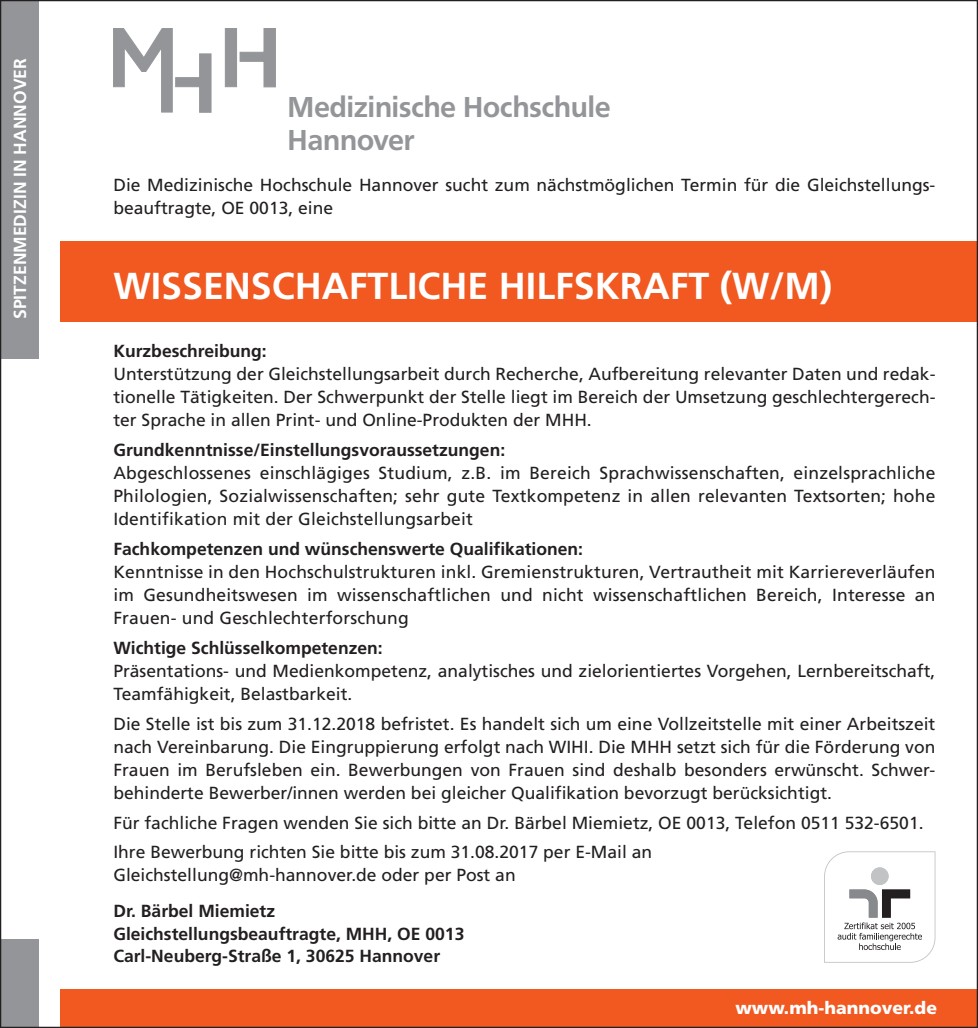
<style>
.page{position:relative;width:978px;height:1028px;background:#fff}
.page>*{position:absolute;margin:0;border:0;box-sizing:border-box;transform-origin:0 0}
.t1{font:700 37.5px "Frutiger";color:#fff}
.t2{font:500 30px/32.5px "Frutus T";letter-spacing:-.02em;color:#939598}
.t3{font:17.5px/23px "Frutiger";color:#231f20;text-align:justify}
.t4{font:700 17.5px/22.5px "Frutiger";color:#231f20}
.t5{font:700 17.5px "Frutiger";color:#fff}
.t6{font:900 17.5px "Frutiger";color:#fff}
</style>
<div class="page">
<div style="left:0;top:939px;width:38px;height:89px;background:#939598"></div>
<div style="left:60px;top:241px;width:918px;height:81px;background:#f15921"></div>
<svg style="left:240px;top:28px;width:36px;height:59px"></svg>
<div style="left:225px;top:28px;width:12px;height:59px;background:#939598"></div>
<svg style="left:113px;top:28px;width:98px;height:85px"></svg>
<div style="left:0;top:0;width:38px;height:359px;background:#939598"></div>
<div style="left:60px;top:989px;width:918px;height:39px;background:#f15921"></div>
<svg style="left:824px;top:851px;width:111px;height:111px"></svg>
<p class="t5" style="left:10px;top:319px;width:262px;rotate:-90deg">SPITZENMEDIZIN IN HANNOVER</p>
<h2 class="t2" style="left:287px;top:90px;width:325px">Medizinische Hochschule<br>Hannover</h2>
<p class="t3" style="left:113px;top:174px;width:823px">Die Medizinische Hochschule Hannover sucht zum nächstmöglichen Termin für die Gleichstellungs&shy;beauftragte, OE 0013, eine</p>
<h1 class="t1" style="left:113px;top:263px;width:720px">WISSENSCHAFTLICHE HILFSKRAFT (W/M)</h1>
<p class="t4" style="left:113px;top:339px;width:155px">Kurzbeschreibung:</p>
<p class="t3" style="left:113px;top:362px;width:824px">Unterstützung der Gleichstellungsarbeit durch Recherche, Aufbereitung relevanter Daten und redak&shy;tionelle Tätigkeiten. Der Schwerpunkt der Stelle liegt im Bereich der Umsetzung geschlechtergerech&shy;ter Sprache in allen Print- und Online-Produkten der MHH.</p>
<p class="t4" style="left:113px;top:438px;width:393px">Grundkenntnisse/Einstellungsvoraussetzungen:</p>
<p class="t3" style="left:113px;top:461px;width:824px">Abgeschlossenes einschlägiges Studium, z.B. im Bereich Sprachwissenschaften, einzelsprachliche Philologien, Sozialwissenschaften; sehr gute Textkompetenz in allen relevanten Textsorten; hohe Identifikation mit der Gleichstellungsarbeit</p>
<p class="t4" style="left:113px;top:537px;width:471px">Fachkompetenzen und wünschenswerte Qualifikationen:</p>
<p class="t3" style="left:113px;top:560px;width:824px">Kenntnisse in den Hochschulstrukturen inkl. Gremienstrukturen, Vertrautheit mit Karriereverläufen im Gesundheitswesen im wissenschaftlichen und nicht wissenschaftlichen Bereich, Interesse an Frauen- und Geschlechterforschung</p>
<p class="t4" style="left:113px;top:636px;width:271px">Wichtige Schlüsselkompetenzen:</p>
<p class="t3" style="left:113px;top:659px;width:824px">Präsentations- und Medienkompetenz, analytisches und zielorientiertes Vorgehen, Lernbereitschaft,<br>Teamfähigkeit, Belastbarkeit.</p>
<p class="t3" style="left:113px;top:712px;width:824px">Die Stelle ist bis zum 31.12.2018 befristet. Es handelt sich um eine Vollzeitstelle mit einer Arbeitszeit nach Vereinbarung. Die Eingruppierung erfolgt nach WIHI. Die MHH setzt sich für die Förderung von Frauen im Berufsleben ein. Bewerbungen von Frauen sind deshalb besonders erwünscht. Schwer&shy;behinderte Bewerber/innen werden bei gleicher Qualifikation bevorzugt berücksichtigt.</p>
<p class="t3" style="left:113px;top:808px;width:812px;line-height:29.5px">Für fachliche Fragen wenden Sie sich bitte an Dr. Bärbel Miemietz, OE 0013, Telefon 0511 532-6501.<br>Ihre Bewerbung richten Sie bitte bis zum 31.08.2017 per E-Mail an</p>
<p class="t3" style="left:113px;top:863px;width:404px">Gleichstellung@mh-hannover.de oder per Post an</p>
<p class="t4" style="left:113px;top:900px;width:353px">Dr. Bärbel Miemietz<br>Gleichstellungsbeauftragte, MHH, OE 0013<br>Carl-Neuberg-Straße 1, 30625 Hannover</p>
<p class="t6" style="left:735px;top:997px;width:203px">www.mh-hannover.de</p>
</div>
